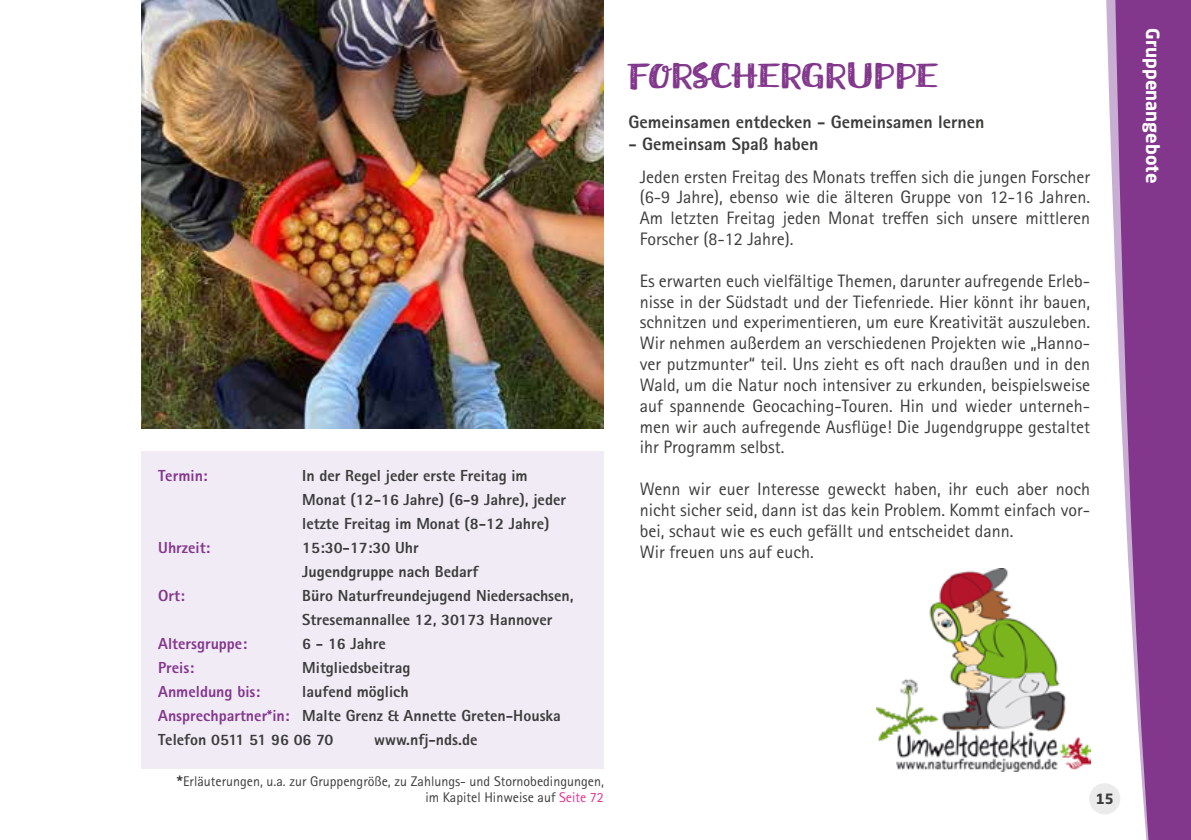
<style>
.page{position:relative;width:1191px;height:840px;background:#fff}
.page>*{position:absolute;margin:0;border:0;box-sizing:border-box;transform-origin:0 0}
.t1{font:40px "Meltow Brush Rust";letter-spacing:-.02em;color:#82368c}
.t2{font:18px/20.8px "Rotis Sans Serif Std";color:#3c3c3b;text-align:justify}
.t3{font:800 18px "Rotis Sans Serif Std";color:#3c3c3b}
.t4{font:700 18px "Neo Sans Pro";color:#fff}
.t5{font:800 16px/24px "Rotis Sans Serif Std";color:#3c3c3b}
.t6{font:800 16px "Rotis Sans Serif Std";color:#82368c}
.t7{font:14px/16.8px "Rotis Sans Serif Std";color:#3c3c3b;text-align:right}
.t8{font:700 14px "Neo Sans Pro";color:#3c3c3b}
.s1{color:#82368c}
.s2{font-family:"Neo Sans Pro";font-weight:700}
.s3{color:#e8308a}
</style>
<div class="page">
<img style="left:142px;top:0;width:461px;height:428px">
<img style="left:876px;top:568px;width:208px;height:203px">
<div style="left:141px;top:451px;width:463px;height:317px;background:#f1ebf6"></div>
<svg style="left:1084px;top:744px;width:19px;height:70px"></svg>
<svg style="left:1103px;top:0;width:88px;height:839px;fill:#82368c"></svg>
<p class="t6" style="left:158px;top:464px;width:51px">Termin:</p>
<p class="t5" style="left:302px;top:462px;width:265px">In der Regel jeder erste Freitag im<br>Monat (12-16 Jahre) (6-9 Jahre), jeder letzte Freitag im Monat (8-12 Jahre)</p>
<p class="t6" style="left:158px;top:536px;width:54px">Uhrzeit:</p>
<p class="t5" style="left:302px;top:534px;width:178px">15:30-17:30 Uhr<br>Jugendgruppe nach Bedarf</p>
<p class="t6" style="left:158px;top:584px;width:28px">Ort:</p>
<p class="t5" style="left:302px;top:582px;width:273px">Büro Naturfreundejugend Niedersachsen,<br>Stresemannallee 12, 30173 Hannover</p>
<p class="t6" style="left:158px;top:632px;width:90px">Altersgruppe:</p>
<p class="t5" style="left:302px;top:630px;width:85px">6 - 16 Jahre</p>
<p class="t6" style="left:158px;top:656px;width:37px">Preis:</p>
<p class="t5" style="left:302px;top:654px;width:110px">Mitgliedsbeitrag</p>
<p class="t6" style="left:158px;top:680px;width:103px">Anmeldung bis:</p>
<p class="t5" style="left:158px;top:678px;width:404px;text-indent:144px">laufend möglich<br><span class="s1">Ansprechpartner*in:</span> Malte Grenz &amp; Annette Greten-Houska<br>Telefon 0511 51 96 06 70</p>
<p class="t5" style="left:374px;top:726px;width:105px">www.nfj-nds.de</p>
<p class="t7" style="left:176px;top:772px;width:429px"><span class="s2">*</span>Erläuterungen, u.a. zur Gruppengröße, zu Zahlungs- und Stornobedingungen, im Kapitel Hinweise auf <span class="s3">Seite 72</span></p>
<h1 class="t1" style="left:627px;top:52px;width:313px">FORSCHERGRUPPE</h1>
<p class="t3" style="left:628px;top:110px;width:357px">Gemeinsamen entdecken - Gemeinsamen lernen</p>
<p class="t3" style="left:628px;top:133px;width:191px">- Gemeinsam Spaß haben</p>
<p class="t2" style="left:640px;top:166px;width:452px">Jeden ersten Freitag des Monats treffen sich die jungen Forscher (6-9 Jahre), ebenso wie die älteren Gruppe von 12-16 Jahren.<br>Am letzten Freitag jeden Monat treffen sich unsere mittleren Forscher (8-12 Jahre).</p>
<p class="t2" style="left:640px;top:270px;width:452px">Es erwarten euch vielfältige Themen, darunter aufregende Erleb&shy;nisse in der Südstadt und der Tiefenriede. Hier könnt ihr bauen, schnitzen und experimentieren, um eure Kreativität auszuleben.<br>Wir nehmen außerdem an verschiedenen Projekten wie „Hanno&shy;ver putzmunter“ teil. Uns zieht es oft nach draußen und in den Wald, um die Natur noch intensiver zu erkunden, beispielsweise auf spannende Geocaching-Touren. Hin und wieder unterneh&shy;men wir auch aufregende Ausflüge! Die Jugendgruppe gestaltet ihr Programm selbst.</p>
<p class="t2" style="left:640px;top:478px;width:452px;text-align:left">Wenn wir euer Interesse geweckt haben, ihr euch aber noch nicht sicher seid, dann ist das kein Problem. Kommt einfach vor&shy;bei, schaut wie es euch gefällt und entscheidet dann.<br>Wir freuen uns auf euch.</p>
<p class="t8" style="left:1095px;top:789px;width:20px">15</p>
<p class="t4" style="left:1164px;top:28px;width:156px;rotate:90deg">Gruppenangebote</p>
</div>
